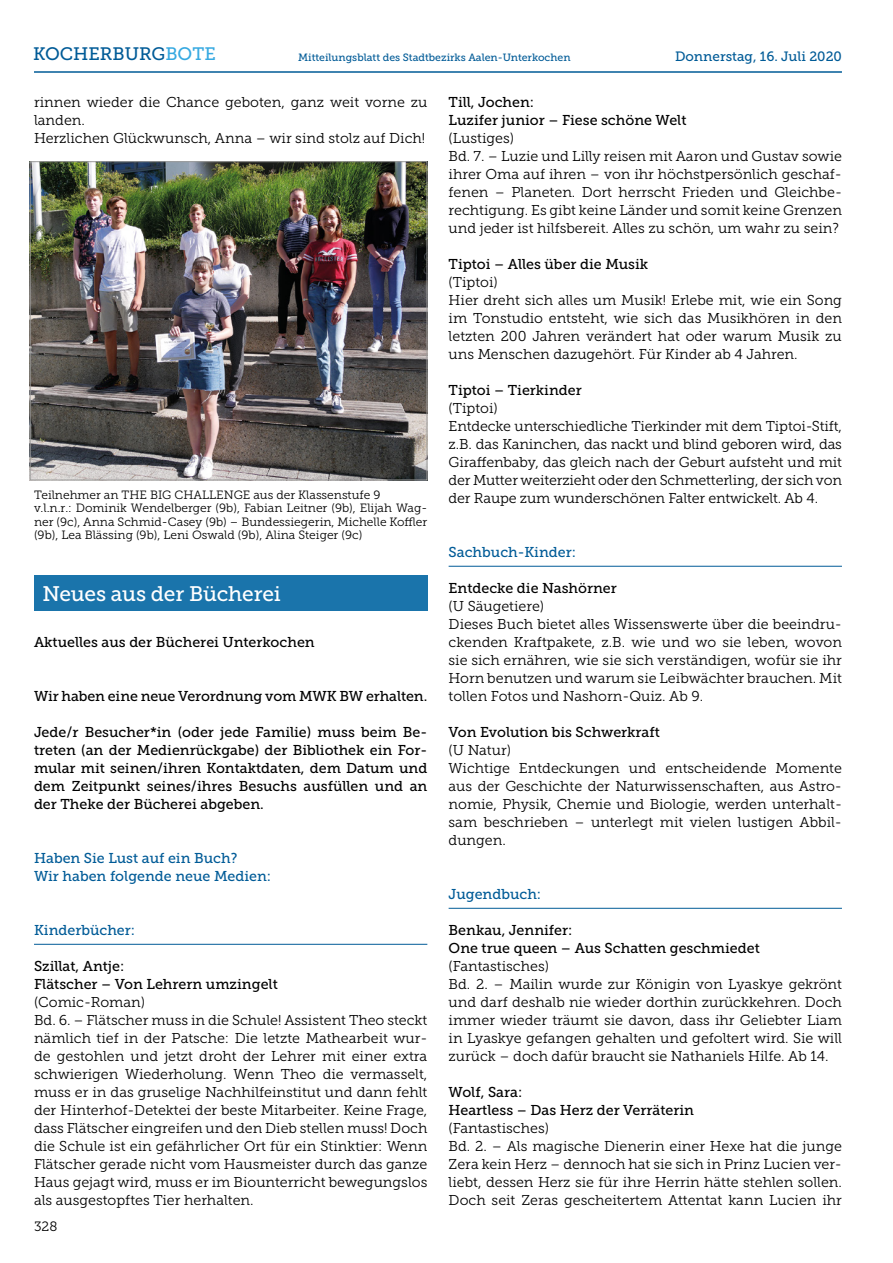
<style>
.page{position:relative;width:893px;height:1263px;background:#fff}
.page>*{position:absolute;margin:0;border:0;box-sizing:border-box;transform-origin:0 0}
.t1{font:21px "Museo Slab 500";letter-spacing:-.01em;color:#fff}
.t2{font:18px "Museo Slab 500";color:#005b97}
.t3{font:14.25px/18px "Museo Slab 300";color:#000}
.t4{font:14.25px/18px "Museo Slab 500";color:#000}
.t5{font:14.25px/18px "Museo Slab 500";color:#005b97}
.t6{font:13.5px "Museo Slab 500";color:#005b97}
.t7{font:13.5px "Museo Slab 300";color:#000}
.t8{font:12px/13.5px "Museo Slab 300";color:#000}
.t9{font:10.5px "Museo Slab 500";color:#005b97}
.s1{color:#36a9e1}
</style>
<div class="page">
<hr style="left:34px;top:71px;width:808px;height:2px;background:#005b97">
<hr style="left:34px;top:944px;width:393px;height:1px;background:#005b97">
<hr style="left:449px;top:566px;width:393px;height:1px;background:#005b97">
<hr style="left:449px;top:908px;width:393px;height:1px;background:#005b97">
<img style="left:32px;top:163px;width:393px;height:315px">
<div style="left:30px;top:161px;width:397px;height:319px;border:1px solid #9d9d9c"></div>
<div style="left:34px;top:575px;width:393px;height:36px;background:#1a74ab"></div>
<p class="t2" style="left:33px;top:44px;width:184px">KOCHERBURG<span class="s1">BOTE</span></p>
<p class="t9" style="left:298px;top:51px;width:274px">Mitteilungsblatt des Stadtbezirks Aalen-Unterkochen</p>
<p class="t6" style="left:675px;top:49px;width:168px">Donnerstag, 16. Juli 2020</p>
<p class="t3" style="left:34px;top:93px;width:395px">rinnen wieder die Chance geboten, ganz weit vorne zu landen.<br>Herzlichen Glückwunsch, Anna – wir sind stolz auf Dich!</p>
<p class="t8" style="left:34px;top:488px;width:395px">Teilnehmer an THE BIG CHALLENGE aus der Klassenstufe 9<br>v.l.n.r.: Dominik Wendelberger (9b), Fabian Leitner (9b), Elijah Wag&shy;ner (9c), Anna Schmid-Casey (9b) – Bundessiegerin, Michelle Koffler (9b), Lea Blässing (9b), Leni Oswald (9b), Alina Steiger (9c)</p>
<h1 class="t1" style="left:43px;top:582px;width:240px">Neues aus der Bücherei</h1>
<p class="t4" style="left:34px;top:633px;width:282px">Aktuelles aus der Bücherei Unterkochen</p>
<p class="t4" style="left:34px;top:687px;width:395px">Wir haben eine neue Verordnung vom MWK BW erhalten.</p>
<p class="t4" style="left:34px;top:723px;width:395px;text-align:justify">Jede/r Besucher*in (oder jede Familie) muss beim Be&shy;treten (an der Medienrückgabe) der Bibliothek ein For&shy;mular mit seinen/ihren Kontaktdaten, dem Datum und dem Zeitpunkt seines/ihres Besuchs ausfüllen und an der Theke der Bücherei abgeben.</p>
<p class="t5" style="left:34px;top:849px;width:239px">Haben Sie Lust auf ein Buch?<br>Wir haben folgende neue Medien:</p>
<p class="t5" style="left:34px;top:921px;width:103px">Kinderbücher:</p>
<p class="t4" style="left:34px;top:957px;width:245px">Szillat, Antje:<br>Flätscher – Von Lehrern umzingelt</p>
<p class="t3" style="left:34px;top:993px;width:395px">(Comic-Roman)<br>Bd. 6. – Flätscher muss in die Schule! Assistent Theo steckt nämlich tief in der Patsche: Die letzte Mathearbeit wur&shy;de gestohlen und jetzt droht der Lehrer mit einer extra schwierigen Wiederholung. Wenn Theo die vermasselt, muss er in das gruselige Nachhilfeinstitut und dann fehlt der Hinterhof-Detektei der beste Mitarbeiter. Keine Frage, dass Flätscher eingreifen und den Dieb stellen muss! Doch die Schule ist ein gefährlicher Ort für ein Stinktier: Wenn Flätscher gerade nicht vom Hausmeister durch das ganze Haus gejagt wird, muss er im Biounterricht bewegungslos als ausgestopftes Tier herhalten.</p>
<p class="t7" style="left:34px;top:1218px;width:25px">328</p>
<p class="t4" style="left:449px;top:93px;width:239px">Till, Jochen:<br>Luzifer junior – Fiese schöne Welt</p>
<p class="t3" style="left:449px;top:129px;width:395px">(Lustiges)<br>Bd. 7. – Luzie und Lilly reisen mit Aaron und Gustav sowie ihrer Oma auf ihren – von ihr höchstpersönlich geschaf&shy;fenen – Planeten. Dort herrscht Frieden und Gleichbe&shy;rechtigung. Es gibt keine Länder und somit keine Grenzen und jeder ist hilfsbereit. Alles zu schön, um wahr zu sein?</p>
<p class="t4" style="left:449px;top:255px;width:201px">Tiptoi – Alles über die Musik</p>
<p class="t3" style="left:449px;top:273px;width:395px">(Tiptoi)<br>Hier dreht sich alles um Musik! Erlebe mit, wie ein Song im Tonstudio entsteht, wie sich das Musikhören in den letzten 200 Jahren verändert hat oder warum Musik zu uns Menschen dazugehört. Für Kinder ab 4 Jahren.</p>
<p class="t4" style="left:449px;top:381px;width:135px">Tiptoi – Tierkinder</p>
<p class="t3" style="left:449px;top:399px;width:395px">(Tiptoi)<br>Entdecke unterschiedliche Tierkinder mit dem Tiptoi-Stift, z.B. das Kaninchen, das nackt und blind geboren wird, das Giraffenbaby, das gleich nach der Geburt aufsteht und mit der Mutter weiterzieht oder den Schmetterling, der sich von der Raupe zum wunderschönen Falter entwickelt. Ab 4.</p>
<p class="t5" style="left:449px;top:543px;width:129px">Sachbuch-Kinder:</p>
<p class="t4" style="left:449px;top:579px;width:170px">Entdecke die Nashörner</p>
<p class="t3" style="left:449px;top:597px;width:395px">(U Säugetiere)<br>Dieses Buch bietet alles Wissenswerte über die beeindru&shy;ckenden Kraftpakete, z.B. wie und wo sie leben, wovon sie sich ernähren, wie sie sich verständigen, wofür sie ihr Horn benutzen und warum sie Leibwächter brauchen. Mit tollen Fotos und Nashorn-Quiz. Ab 9.</p>
<p class="t4" style="left:449px;top:723px;width:213px">Von Evolution bis Schwerkraft</p>
<p class="t3" style="left:449px;top:741px;width:395px">(U Natur)<br>Wichtige Entdeckungen und entscheidende Momente aus der Geschichte der Naturwissenschaften, aus Astro&shy;nomie, Physik, Chemie und Biologie, werden unterhalt&shy;sam beschrieben – unterlegt mit vielen lustigen Abbil&shy;dungen.</p>
<p class="t5" style="left:449px;top:885px;width:94px">Jugendbuch:</p>
<p class="t4" style="left:449px;top:921px;width:313px">Benkau, Jennifer:<br>One true queen – Aus Schatten geschmiedet</p>
<p class="t3" style="left:449px;top:957px;width:395px">(Fantastisches)<br>Bd. 2. – Mailin wurde zur Königin von Lyaskye gekrönt und darf deshalb nie wieder dorthin zurückkehren. Doch immer wieder träumt sie davon, dass ihr Geliebter Liam in Lyaskye gefangen gehalten und gefoltert wird. Sie will zurück – doch dafür braucht sie Nathaniels Hilfe. Ab 14.</p>
<p class="t4" style="left:449px;top:1083px;width:247px">Wolf, Sara:<br>Heartless – Das Herz der Verräterin</p>
<p class="t3" style="left:449px;top:1119px;width:395px">(Fantastisches)<br>Bd. 2. – Als magische Dienerin einer Hexe hat die junge Zera kein Herz – dennoch hat sie sich in Prinz Lucien ver&shy;liebt, dessen Herz sie für ihre Herrin hätte stehlen sollen.<br>Doch seit Zeras gescheitertem Attentat kann Lucien ihr</p>
</div>
